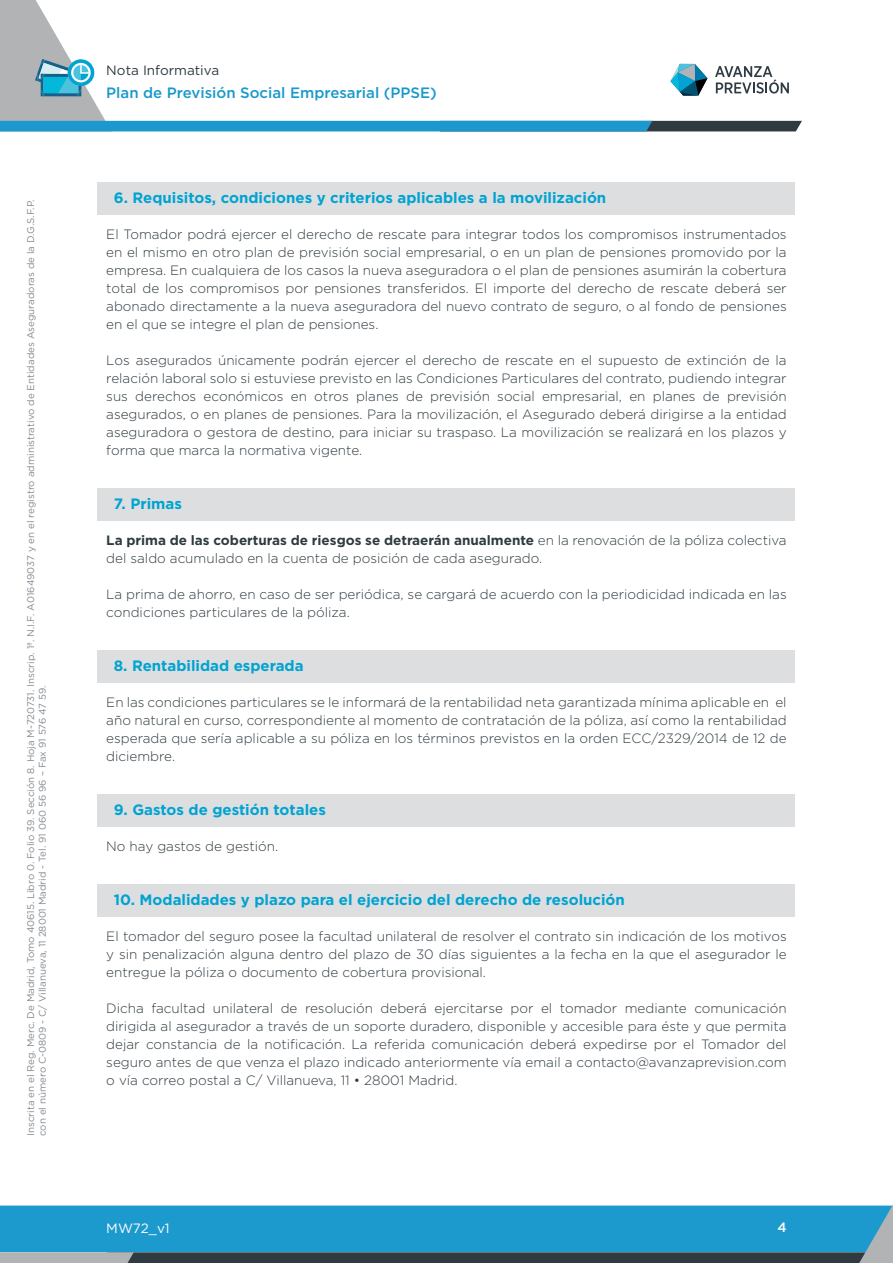
<style>
.page{position:relative;width:893px;height:1263px;background:#fff}
.page>*{position:absolute;margin:0;border:0;box-sizing:border-box;transform-origin:0 0}
.t1{font:700 15px "Gotham";color:#00a3d1}
.t2{font:500 15px "Gotham";color:#1799cb}
.t3{font:300 13.5px/18px "Gotham";color:#2f3b41;text-align:justify}
.t4{font:13.5px "Gotham";color:#2f3b41}
.t5{font:13.5px "Gotham";color:#fff}
.t6{font:500 13.5px "Gotham";color:#fff}
.t7{font:9.75px/11.7px "Gotham";color:#848a90}
.s1{font-weight:700}
</style>
<div class="page">
<svg style="left:0;top:1205px;width:893px;height:58px;background:#288db7"></svg>
<svg style="left:0;top:0;width:802px;height:131px"></svg>
<div style="left:98px;top:183px;width:697px;height:32px;background:#dddee0"></div>
<div style="left:98px;top:489px;width:697px;height:32px;background:#dddee0"></div>
<div style="left:98px;top:651px;width:697px;height:32px;background:#dddee0"></div>
<div style="left:98px;top:795px;width:697px;height:32px;background:#dddee0"></div>
<div style="left:98px;top:885px;width:697px;height:32px;background:#dddee0"></div>
<p class="t7" style="left:25px;top:1136px;width:938px;rotate:-90deg">Inscrita en el Reg. Merc. De Madrid, Tomo 40615. Libro 0. Folio 39. Sección 8. Hoja M-720731. Inscrip. 1ª. N.I.F. A01649037 y en el registro administrativo de Entidades Aseguradoras de la D.G.S.F.P. con el número C-0809 - C/ Villanueva, 11 28001 Madrid - Tel. 91 060 56 96 – Fax 91 576 47 59.</p>
<p class="t4" style="left:106px;top:61px;width:114px">Nota Informativa</p>
<p class="t2" style="left:106px;top:83px;width:332px">Plan de Previsión Social Empresarial (PPSE)</p>
<p class="t1" style="left:114px;top:188px;width:494px">6. Requisitos, condiciones y criterios aplicables a la movilización</p>
<p class="t3" style="left:106px;top:225px;width:682px">El Tomador podrá ejercer el derecho de rescate para integrar todos los compromisos instrumentados en el mismo en otro plan de previsión social empresarial, o en un plan de pensiones promovido por la empresa. En cualquiera de los casos la nueva aseguradora o el plan de pensiones asumirán la cobertura total de los compromisos por pensiones transferidos. El importe del derecho de rescate deberá ser abonado directamente a la nueva aseguradora del nuevo contrato de seguro, o al fondo de pensiones en el que se integre el plan de pensiones.</p>
<p class="t3" style="left:106px;top:351px;width:682px">Los asegurados únicamente podrán ejercer el derecho de rescate en el supuesto de extinción de la relación laboral solo si estuviese previsto en las Condiciones Particulares del contrato, pudiendo integrar sus derechos económicos en otros planes de previsión social empresarial, en planes de previsión asegurados, o en planes de pensiones. Para la movilización, el Asegurado deberá dirigirse a la entidad aseguradora o gestora de destino, para iniciar su traspaso. La movilización se realizará en los plazos y forma que marca la normativa vigente.</p>
<p class="t1" style="left:114px;top:494px;width:70px">7. Primas</p>
<p class="t3" style="left:106px;top:531px;width:682px"><span class="s1">La prima de las coberturas de riesgos se detraerán anualmente</span> en la renovación de la póliza colectiva del saldo acumulado en la cuenta de posición de cada asegurado.</p>
<p class="t3" style="left:106px;top:585px;width:682px">La prima de ahorro, en caso de ser periódica, se cargará de acuerdo con la periodicidad indicada en las condiciones particulares de la póliza.</p>
<p class="t1" style="left:114px;top:656px;width:191px">8. Rentabilidad esperada</p>
<p class="t3" style="left:106px;top:693px;width:682px">En las condiciones particulares se le informará de la rentabilidad neta garantizada mínima aplicable en el año natural en curso, correspondiente al momento de contratación de la póliza, así como la rentabilidad esperada que sería aplicable a su póliza en los términos previstos en la orden ECC/2329/2014 de 12 de diciembre.</p>
<p class="t1" style="left:114px;top:800px;width:214px">9. Gastos de gestión totales</p>
<p class="t3" style="left:106px;top:837px;width:173px">No hay gastos de gestión.</p>
<p class="t1" style="left:114px;top:890px;width:513px">10. Modalidades y plazo para el ejercicio del derecho de resolución</p>
<p class="t3" style="left:106px;top:927px;width:682px">El tomador del seguro posee la facultad unilateral de resolver el contrato sin indicación de los motivos y sin penalización alguna dentro del plazo de 30 días siguientes a la fecha en la que el asegurador le entregue la póliza o documento de cobertura provisional.</p>
<p class="t3" style="left:106px;top:999px;width:682px">Dicha facultad unilateral de resolución deberá ejercitarse por el tomador mediante comunicación dirigida al asegurador a través de un soporte duradero, disponible y accesible para éste y que permita dejar constancia de la notificación. La referida comunicación deberá expedirse por el Tomador del seguro antes de que venza el plazo indicado anteriormente vía email a contacto@avanzaprevision.com o vía correo postal a C/ Villanueva, 11 • 28001 Madrid.</p>
<p class="t5" style="left:106px;top:1219px;width:65px">MW72_v1</p>
<p class="t6" style="left:777px;top:1218px;width:11px">4</p>
</div>
